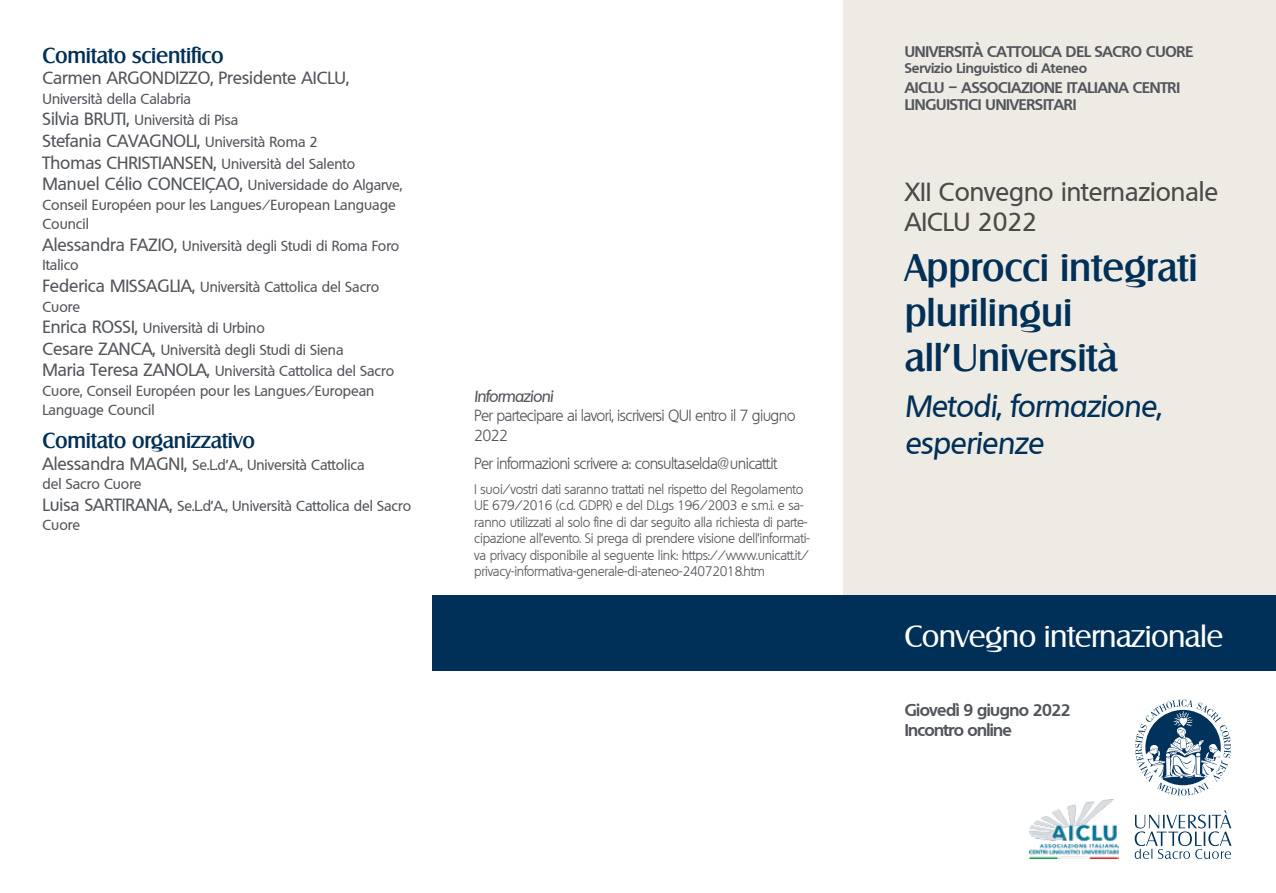
<style>
.page{position:relative;width:1276px;height:893px;background:#fff}
.page>*{position:absolute;margin:0;border:0;box-sizing:border-box;transform-origin:0 0}
.t1{font:500 37.5px/45px "Salzburg";color:#003057}
.t2{font:italic 500 30px/37.5px "Quebec";letter-spacing:-.01em;color:#003057}
.t3{font:30px "Salzburg";letter-spacing:-.02em;color:#fff}
.t4{font:500 25.5px/30px "Quebec";color:#4a4a49}
.t5{font:500 21px "Salzburg";letter-spacing:-.01em;color:#003057}
.t6{font:500 17.25px "Quebec";color:#52555b}
.t7{font:700 16.5px/19.5px "Quebec";letter-spacing:-.03em;color:#52555b}
.t8{font:300 15.75px/19.5px "Quebec";letter-spacing:-.04em;color:#52555b}
.t9{font:italic 500 15.75px "Quebec";letter-spacing:-.04em;color:#52555b}
.t10{font:700 15px/17.2px "Quebec";letter-spacing:-.01em;color:#52555b}
.t11{font:500 14.25px/19.5px "Quebec";color:#52555b}
.t12{font:300 13.5px/16.5px "Quebec";letter-spacing:-.02em;color:#52555b}
.t13{font:700 13.5px "Quebec";color:#52555b}
.s1{font-size:17.25px}
.s2{font-size:14.25px}
</style>
<div class="page">
<div style="left:843px;top:0;width:433px;height:611px;background:#eeebe5"></div>
<div style="left:432px;top:595px;width:844px;height:75px;background:#003057"></div>
<svg style="left:1135px;top:699px;width:96px;height:97px"></svg>
<svg style="left:1134px;top:810px;width:97px;height:49px"></svg>
<img style="left:1029px;top:799px;width:89px;height:60px">
<h3 class="t5" style="left:43px;top:43px;width:183px">Comitato scientifico</h3>
<p class="t6" style="left:43px;top:67px;width:308px">Carmen ARGONDIZZO, Presidente AICLU,</p>
<p class="t11" style="left:43px;top:88px;width:197px;line-height:21.6px">Università della Calabria<br><span class="s1">Silvia BRUTI,</span> Università di Pisa</p>
<p class="t6" style="left:43px;top:130px;width:277px">Stefania CAVAGNOLI, <span class="s2">Università Roma 2</span></p>
<p class="t11" style="left:43px;top:153px;width:361px;line-height:21.6px"><span class="s1">Thomas CHRISTIANSEN,</span> Università del Salento<br><span class="s1">Manuel Célio CONCEIÇAO,</span> Universidade do Algarve,</p>
<p class="t11" style="left:43px;top:195px;width:355px">Conseil Européen pour les Langues/European Language<br>Council</p>
<p class="t11" style="left:43px;top:236px;width:358px"><span class="s1">Alessandra FAZIO,</span> Università degli Studi di Roma Foro<br>Italico</p>
<p class="t11" style="left:43px;top:277px;width:338px"><span class="s1">Federica MISSAGLIA,</span> Università Cattolica del Sacro<br>Cuore</p>
<p class="t11" style="left:43px;top:317px;width:353px;line-height:21.6px"><span class="s1">Enrica ROSSI,</span> Università di Urbino<br><span class="s1">Cesare ZANCA,</span> Università degli Studi di Siena<br><span class="s1">Maria Teresa ZANOLA,</span> Università Cattolica del Sacro</p>
<p class="t11" style="left:43px;top:381px;width:333px">Cuore, Conseil Européen pour les Langues/European<br>Language Council</p>
<h3 class="t5" style="left:43px;top:428px;width:214px">Comitato organizzativo</h3>
<p class="t11" style="left:43px;top:454px;width:324px"><span class="s1">Alessandra MAGNI,</span> Se.L.d’A., Università Cattolica del Sacro Cuore</p>
<p class="t11" style="left:43px;top:496px;width:370px"><span class="s1">Luisa SARTIRANA,</span> Se.L.d’A., Università Cattolica del Sacro<br>Cuore</p>
<p class="t9" style="left:474px;top:386px;width:81px">Informazioni</p>
<p class="t8" style="left:474px;top:406px;width:323px">Per partecipare ai lavori, iscriversi QUI entro il 7 giugno<br>2022</p>
<p class="t8" style="left:474px;top:453px;width:305px">Per informazioni scrivere a: consulta.selda@unicatt.it</p>
<p class="t12" style="left:474px;top:481px;width:337px">I suoi/vostri dati saranno trattati nel rispetto del Regolamento UE 679/2016 (c.d. GDPR) e del D.Lgs 196/2003 e s.m.i. e sa&shy;ranno utilizzati al solo fine di dar seguito alla richiesta di parte&shy;cipazione all’evento. Si prega di prendere visione dell’informati&shy;va privacy disponibile al seguente link: https://www.unicatt.it/ privacy-informativa-generale-di-ateneo-24072018.htm</p>
<p class="t10" style="left:904px;top:42px;width:290px">UNIVERSITÀ CATTOLICA DEL SACRO CUORE</p>
<p class="t13" style="left:904px;top:59px;width:184px">Servizio Linguistico di Ateneo</p>
<p class="t10" style="left:904px;top:78px;width:277px">AICLU – ASSOCIAZIONE ITALIANA CENTRI<br>LINGUISTICI UNIVERSITARI</p>
<h3 class="t4" style="left:904px;top:177px;width:315px">XII Convegno internazionale<br>AICLU 2022</h3>
<h1 class="t1" style="left:904px;top:244px;width:295px">Approcci integrati plurilingui all’Università</h1>
<h2 class="t2" style="left:904px;top:387px;width:258px">Metodi, formazione, esperienze</h2>
<h2 class="t3" style="left:904px;top:618px;width:320px">Convegno internazionale</h2>
<p class="t7" style="left:904px;top:700px;width:168px">Giovedì 9 giugno 2022<br>Incontro online</p>
</div>
